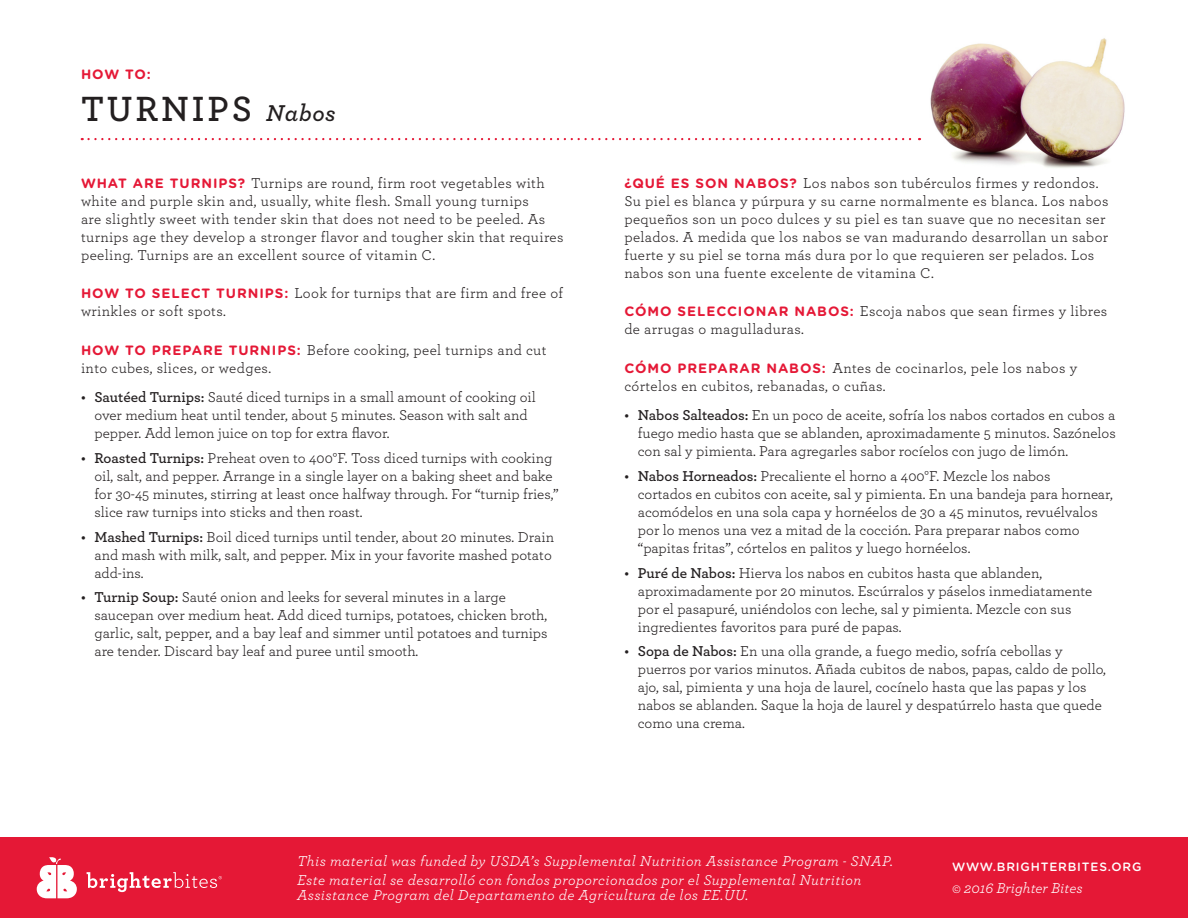
<style>
.page{position:relative;width:1188px;height:918px;background:#fff}
.page>*{position:absolute;margin:0;border:0;box-sizing:border-box;transform-origin:0 0}
.t1{font:600 36.75px "Archer";letter-spacing:.08em;color:#231f20}
.t2{font:15px/18px "Archer";color:#231f20}
.t3{font:15px/18px "Archer";letter-spacing:.025em;color:#231f20}
.t4{font:italic 15px/15px "Archer";letter-spacing:.03em;color:#fff}
.t5{font:italic 15px "Archer";color:#fff}
.t6{font:700 13.5px "Gotham Rounded";color:#e51836}
.t7{font:500 12px "Gotham Rounded";letter-spacing:.07em;color:#fff}
.s1{font-style:italic;font-size:24px}
.s2{font-family:"Gotham Rounded";font-weight:700;font-size:13.5px;color:#e51836}
.s3{font-weight:600}
</style>
<div class="page">
<img style="left:920px;top:38px;width:205px;height:130px">
<div style="left:0;top:838px;width:1188px;height:80px;background:#e51836"></div>
<svg style="left:37px;top:857px;width:40px;height:41px"></svg>
<svg style="left:87px;top:872px;width:135px;height:20px"></svg>
<svg style="left:89px;top:138px;width:831px;height:2px"></svg>
<p class="t6" style="left:81px;top:65px;width:71px">HOW TO:</p>
<p class="t1" style="left:81px;top:81px;width:256px">TURNIPS <span class="s1">Nabos</span></p>
<p class="t3" style="left:81px;top:173px;width:484px"><span class="s2">WHAT ARE TURNIPS?</span> Turnips are round, firm root vegetables with white and purple skin and, usually, white flesh. Small young turnips<br>are slightly sweet with tender skin that does not need to be peeled. As turnips age they develop a stronger flavor and tougher skin that requires peeling. Turnips are an excellent source of vitamin C.</p>
<p class="t3" style="left:81px;top:283px;width:484px"><span class="s2">HOW TO SELECT TURNIPS:</span> Look for turnips that are firm and free of wrinkles or soft spots.</p>
<p class="t3" style="left:81px;top:340px;width:467px"><span class="s2">HOW TO PREPARE TURNIPS:</span> Before cooking, peel turnips and cut into cubes, slices, or wedges.</p>
<p class="t2" style="left:94px;top:387px;width:443px;text-indent:-14px"><span class="s3">• Sautéed Turnips:</span> Sauté diced turnips in a small amount of cooking oil over medium heat until tender, about 5 minutes. Season with salt and pepper. Add lemon juice on top for extra flavor.</p>
<p class="t2" style="left:94px;top:448px;width:466px;text-indent:-14px"><span class="s3">• Roasted Turnips:</span> Preheat oven to 400°F. Toss diced turnips with cooking oil, salt, and pepper. Arrange in a single layer on a baking sheet and bake for 30-45 minutes, stirring at least once halfway through. For “turnip fries,” slice raw turnips into sticks and then roast.</p>
<p class="t2" style="left:94px;top:527px;width:461px;text-indent:-14px"><span class="s3">• Mashed Turnips:</span> Boil diced turnips until tender, about 20 minutes. Drain and mash with milk, salt, and pepper. Mix in your favorite mashed potato add-ins.</p>
<p class="t2" style="left:94px;top:588px;width:455px;text-indent:-14px"><span class="s3">• Turnip Soup:</span> Sauté onion and leeks for several minutes in a large saucepan over medium heat. Add diced turnips, potatoes, chicken broth, garlic, salt, pepper, and a bay leaf and simmer until potatoes and turnips are tender. Discard bay leaf and puree until smooth.</p>
<p class="t3" style="left:624px;top:173px;width:486px"><span class="s2">¿QUÉ ES SON NABOS?</span> Los nabos son tubérculos firmes y redondos.<br>Su piel es blanca y púrpura y su carne normalmente es blanca. Los nabos pequeños son un poco dulces y su piel es tan suave que no necesitan ser pelados. A medida que los nabos se van madurando desarrollan un sabor fuerte y su piel se torna más dura por lo que requieren ser pelados. Los nabos son una fuente excelente de vitamina C.</p>
<p class="t3" style="left:624px;top:301px;width:485px"><span class="s2">CÓMO SELECCIONAR NABOS:</span> Escoja nabos que sean firmes y libres de arrugas o magulladuras.</p>
<p class="t3" style="left:624px;top:358px;width:454px"><span class="s2">CÓMO PREPARAR NABOS:</span> Antes de cocinarlos, pele los nabos y córtelos en cubitos, rebanadas, o cuñas.</p>
<p class="t2" style="left:638px;top:405px;width:479px;text-align:justify;text-indent:-14px"><span class="s3">• Nabos Salteados:</span> En un poco de aceite, sofría los nabos cortados en cubos a fuego medio hasta que se ablanden, aproximadamente 5 minutos. Sazónelos con sal y pimienta. Para agregarles sabor rocíelos con jugo de limón.</p>
<p class="t2" style="left:638px;top:466px;width:477px;text-indent:-14px"><span class="s3">• Nabos Horneados:</span> Precaliente el horno a 400°F. Mezcle los nabos<br>cortados en cubitos con aceite, sal y pimienta. En una bandeja para hornear, acomódelos en una sola capa y hornéelos de 30 a 45 minutos, revuélvalos por lo menos una vez a mitad de la cocción. Para preparar nabos como “papitas fritas”, córtelos en palitos y luego hornéelos.</p>
<p class="t2" style="left:638px;top:563px;width:456px;text-indent:-14px"><span class="s3">• Puré de Nabos:</span> Hierva los nabos en cubitos hasta que ablanden, aproximadamente por 20 minutos. Escúrralos y páselos inmediatamente por el pasapuré, uniéndolos con leche, sal y pimienta. Mezcle con sus ingredientes favoritos para puré de papas.</p>
<p class="t2" style="left:638px;top:642px;width:470px;text-indent:-14px"><span class="s3">• Sopa de Nabos:</span> En una olla grande, a fuego medio, sofría cebollas y puerros por varios minutos. Añada cubitos de nabos, papas, caldo de pollo, ajo, sal, pimienta y una hoja de laurel, cocínelo hasta que las papas y los nabos se ablanden. Saque la hoja de laurel y despatúrrelo hasta que quede como una crema.</p>
<p class="t4" style="left:297px;top:853px;width:597px">This material was funded by USDA’s Supplemental Nutrition Assistance Program - SNAP.</p>
<p class="t4" style="left:297px;top:872px;width:566px">Este material se desarrolló con fondos proporcionados por el Supplemental Nutrition<br>Assistance Program del Departamento de Agricultura de los EE.UU.</p>
<p class="t7" style="left:952px;top:859px;width:191px">WWW.BRIGHTERBITES.ORG</p>
<p class="t5" style="left:952px;top:877px;width:132px">© 2016 Brighter Bites</p>
</div>
